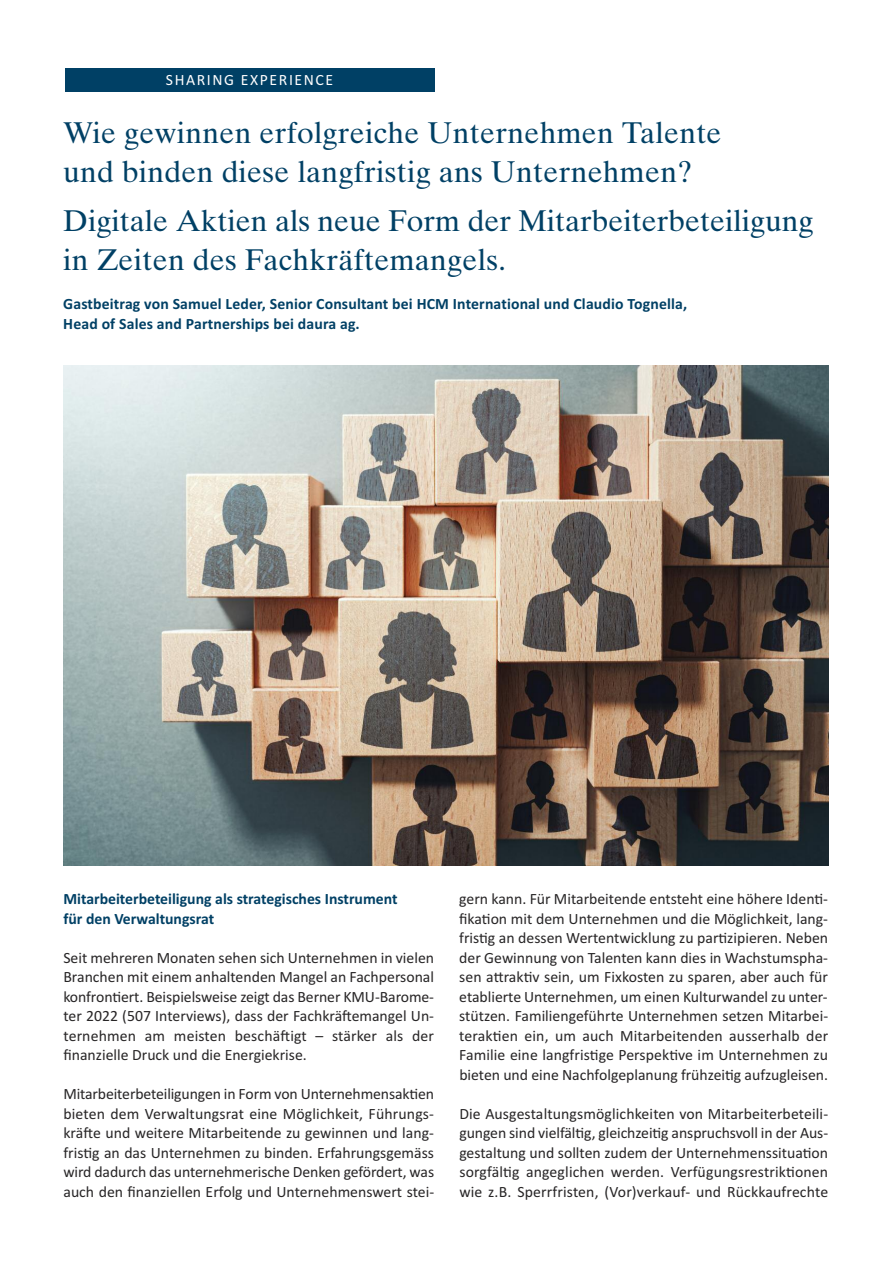
<style>
.page{position:relative;width:893px;height:1263px;background:#fff}
.page>*{position:absolute;margin:0;border:0;box-sizing:border-box;transform-origin:0 0}
.t1{font:30px/39px "Times Ten";letter-spacing:.01em;color:#004065}
.t2{font:15.75px/19.5px "Calibri";color:#272526;text-align:justify}
.t3{font:700 15.75px/19.5px "Calibri";letter-spacing:.01em;color:#004065}
.t4{font:15.75px "Calibri";letter-spacing:.1em;color:#fff}
</style>
<div class="page">
<div style="left:65px;top:68px;width:370px;height:24px;background:#004065"></div>
<img style="left:64px;top:366px;width:764px;height:499px">
<p class="t4" style="left:166px;top:70px;width:169px">SHARING EXPERIENCE</p>
<h1 class="t1" style="left:63px;top:117px;width:660px">Wie gewinnen erfolgreiche Unternehmen Talente und binden diese langfristig ans Unternehmen?</h1>
<h1 class="t1" style="left:63px;top:204px;width:752px">Digitale Aktien als neue Form der Mitarbeiterbeteiligung in Zeiten des Fachkräftemangels.</h1>
<p class="t3" style="left:63px;top:294px;width:625px">Gastbeitrag von Samuel Leder, Senior Consultant bei HCM International und Claudio Tognella,<br>Head of Sales and Partnerships bei daura ag.</p>
<p class="t3" style="left:63px;top:889px;width:336px">Mitarbeiterbeteiligung als strategisches Instrument für den Verwaltungsrat</p>
<p class="t2" style="left:63px;top:947px;width:372px">Seit mehreren Monaten sehen sich Unternehmen in vielen Branchen mit einem anhaltenden Mangel an Fachpersonal konfrontiert. Beispielsweise zeigt das Berner KMU-Barome&shy;ter 2022 (507 Interviews), dass der Fachkräftemangel Un&shy;ternehmen am meisten beschäftigt – stärker als der finanzielle Druck und die Energiekrise.</p>
<p class="t2" style="left:63px;top:1084px;width:372px">Mitarbeiterbeteiligungen in Form von Unternehmensaktien bieten dem Verwaltungsrat eine Möglichkeit, Führungs&shy;kräfte und weitere Mitarbeitende zu gewinnen und lang&shy;fristig an das Unternehmen zu binden. Erfahrungsgemäss wird dadurch das unternehmerische Denken gefördert, was auch den finanziellen Erfolg und Unternehmenswert stei-</p>
<p class="t2" style="left:459px;top:889px;width:370px">gern kann. Für Mitarbeitende entsteht eine höhere Identi&shy;fikation mit dem Unternehmen und die Möglichkeit, lang&shy;fristig an dessen Wertentwicklung zu partizipieren. Neben der Gewinnung von Talenten kann dies in Wachstumspha&shy;sen attraktiv sein, um Fixkosten zu sparen, aber auch für etablierte Unternehmen, um einen Kulturwandel zu unter&shy;stützen. Familiengeführte Unternehmen setzen Mitarbei&shy;teraktien ein, um auch Mitarbeitenden ausserhalb der Familie eine langfristige Perspektive im Unternehmen zu bieten und eine Nachfolgeplanung frühzeitig aufzugleisen.</p>
<p class="t2" style="left:459px;top:1103px;width:370px">Die Ausgestaltungsmöglichkeiten von Mitarbeiterbeteili&shy;gungen sind vielfältig, gleichzeitig anspruchsvoll in der Aus&shy;gestaltung und sollten zudem der Unternehmenssituation sorgfältig angeglichen werden. Verfügungsrestriktionen wie z.B. Sperrfristen, (Vor)verkauf- und Rückkaufrechte</p>
</div>
